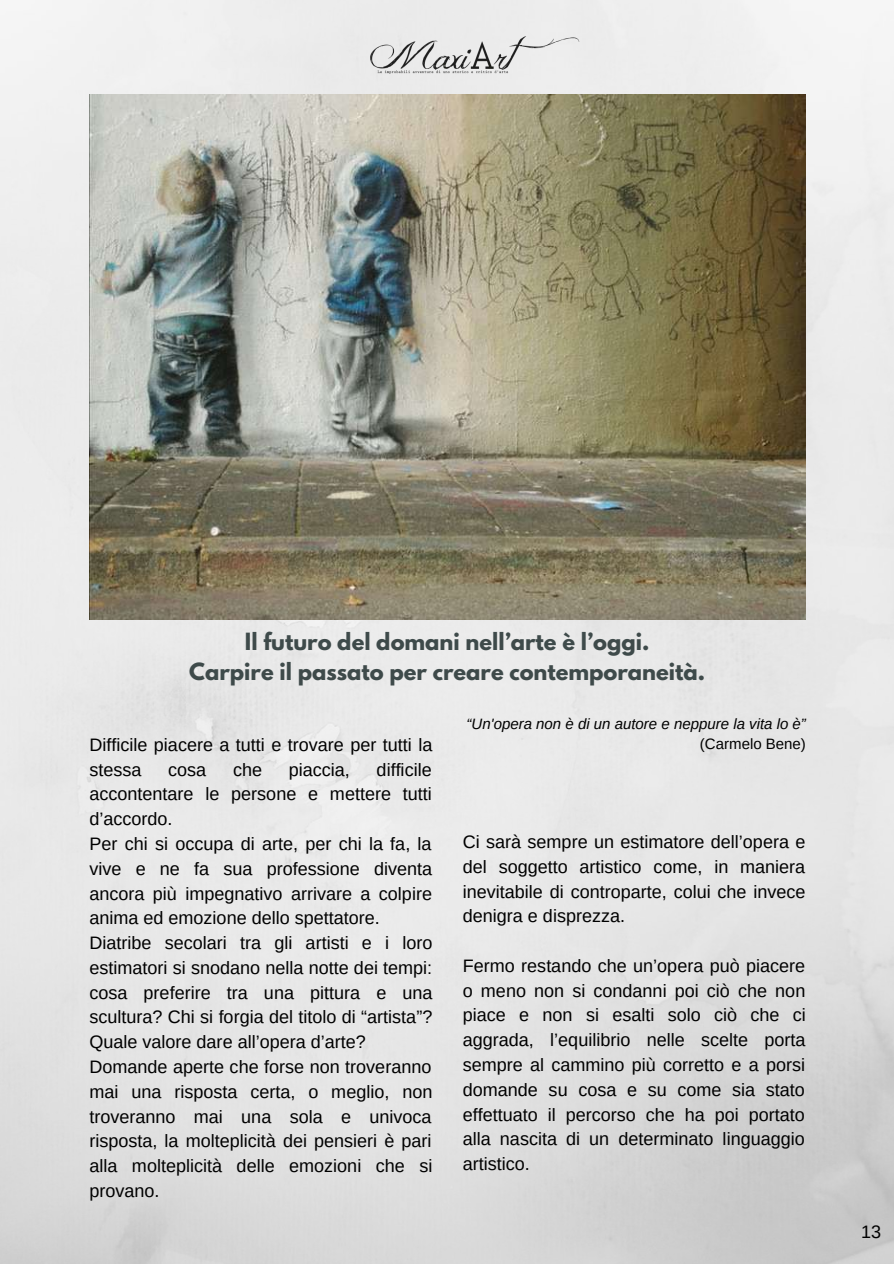
<style>
.page{position:relative;width:894px;height:1264px;background:#fff}
.page>*{position:absolute;margin:0;border:0;box-sizing:border-box;transform-origin:0 0}
.t1{font:700 21px/29.2px "League Spartan";color:#3e4a4a;text-align:center}
.t2{font:18px/24.8px "Arimo";color:#000}
.t3{font:italic 15px "Arimo";color:#000}
.t4{font:15px "Arimo";color:#000}
</style>
<div class="page">
<img style="left:0;top:0;width:893px;height:1263px">
<img style="left:312px;top:33px;width:270px;height:46px">
<img style="left:89px;top:94px;width:715px;height:525px">
<p class="t1" style="left:189px;top:630px;width:517px">Il futuro del domani nell’arte è l’oggi.<br>Carpire il passato per creare contemporaneità.</p>
<p class="t3" style="left:466px;top:715px;width:341px">“Un'opera non è di un autore e neppure la vita lo è”</p>
<p class="t4" style="left:699px;top:735px;width:107px">(Carmelo Bene)</p>
<p class="t2" style="left:89px;top:732px;width:344px">Difficile piacere a tutti e trovare per tutti la stessa</p>
<p class="t2" style="left:89px;top:757px;width:344px;text-indent:287px">difficile accontentare le persone e mettere tutti d’accordo.<br>Per chi si occupa di arte, per chi la fa, la vive e ne fa sua professione diventa ancora più impegnativo arrivare a colpire anima ed emozione dello spettatore.<br>Diatribe secolari tra gli artisti e i loro estimatori si snodano nella notte dei tempi: cosa preferire tra una pittura e una scultura? Chi si forgia del titolo di “artista”?<br>Quale valore dare all’opera d’arte?<br>Domande aperte che forse non troveranno mai una risposta certa, o meglio, non troveranno mai una sola e univoca risposta, la molteplicità dei pensieri è pari alla molteplicità delle emozioni che si provano.</p>
<p class="t2" style="left:168px;top:757px;width:40px">cosa</p>
<p class="t2" style="left:233px;top:757px;width:31px">che</p>
<p class="t2" style="left:289px;top:757px;width:63px">piaccia,</p>
<p class="t2" style="left:462px;top:829px;width:344px;text-align:justify">Ci sarà sempre un estimatore dell’opera e del soggetto artistico come, in maniera inevitabile di controparte, colui che invece denigra e disprezza.</p>
<p class="t2" style="left:462px;top:953px;width:344px;text-align:justify">Fermo restando che un’opera può piacere o meno non si condanni poi ciò che non piace e non si esalti solo ciò che ci aggrada, l’equilibrio nelle scelte porta sempre al cammino più corretto e a porsi domande su cosa e su come sia stato effettuato il percorso che ha poi portato alla nascita di un determinato linguaggio artistico.</p>
<p class="t2" style="left:860px;top:1219px;width:22px">13</p>
</div>
